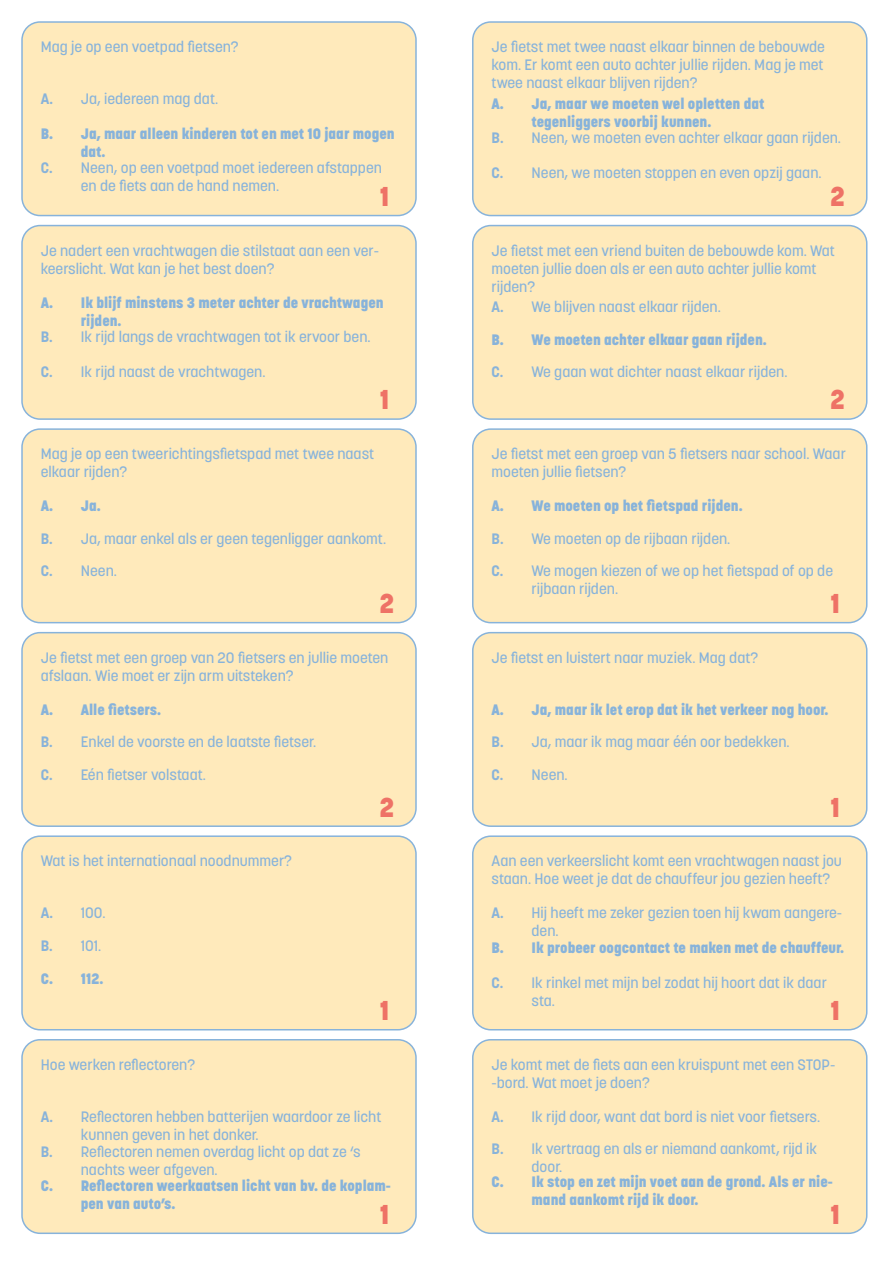
<style>
.page{position:relative;width:893px;height:1263px;background:#fff}
.page>*{position:absolute;margin:0;border:0;box-sizing:border-box;transform-origin:0 0}
.t1{font:800 27px "Korolev";color:#ee7266}
.t2{font:500 15px/18px "Korolev";color:#87b3db}
.t3{font:800 15px/18px "Korolev";color:#87b3db}
.t4{font:700 15px/32.5px "Korolev";color:#88b3da}
.t5{font:800 15px "Korolev";color:#88b3da}
</style>
<div class="page">
<div style="left:22px;top:22px;width:394px;height:194px;background:#ffeabb;border-radius:18px"></div>
<div style="left:21px;top:21px;width:396px;height:195px;border:2px solid #87b3db;border-radius:18px"></div>
<div style="left:473px;top:22px;width:394px;height:194px;background:#ffeabb;border-radius:18px"></div>
<div style="left:472px;top:21px;width:395px;height:195px;border:2px solid #87b3db;border-radius:18px"></div>
<div style="left:22px;top:226px;width:394px;height:193px;background:#ffeabb;border-radius:18px"></div>
<div style="left:21px;top:225px;width:396px;height:195px;border:2px solid #87b3db;border-radius:18px"></div>
<div style="left:473px;top:226px;width:394px;height:193px;background:#ffeabb;border-radius:18px"></div>
<div style="left:472px;top:225px;width:395px;height:195px;border:2px solid #87b3db;border-radius:18px"></div>
<div style="left:22px;top:429px;width:394px;height:194px;background:#ffeabb;border-radius:18px"></div>
<div style="left:21px;top:428px;width:396px;height:195px;border:2px solid #87b3db;border-radius:18px"></div>
<div style="left:473px;top:429px;width:394px;height:194px;background:#ffeabb;border-radius:18px"></div>
<div style="left:472px;top:428px;width:395px;height:195px;border:2px solid #87b3db;border-radius:18px"></div>
<div style="left:22px;top:633px;width:394px;height:193px;background:#ffeabb;border-radius:18px"></div>
<div style="left:21px;top:632px;width:396px;height:195px;border:2px solid #87b3db;border-radius:18px"></div>
<div style="left:473px;top:633px;width:394px;height:193px;background:#ffeabb;border-radius:18px"></div>
<div style="left:472px;top:632px;width:395px;height:195px;border:2px solid #87b3db;border-radius:18px"></div>
<div style="left:22px;top:836px;width:394px;height:194px;background:#ffeabb;border-radius:18px"></div>
<div style="left:21px;top:835px;width:396px;height:195px;border:2px solid #87b3db;border-radius:18px"></div>
<div style="left:473px;top:836px;width:394px;height:194px;background:#ffeabb;border-radius:18px"></div>
<div style="left:472px;top:835px;width:395px;height:195px;border:2px solid #87b3db;border-radius:18px"></div>
<div style="left:22px;top:1040px;width:394px;height:193px;background:#ffeabb;border-radius:18px"></div>
<div style="left:21px;top:1039px;width:396px;height:195px;border:2px solid #87b3db;border-radius:18px"></div>
<div style="left:473px;top:1040px;width:394px;height:193px;background:#ffeabb;border-radius:18px"></div>
<div style="left:472px;top:1039px;width:395px;height:195px;border:2px solid #87b3db;border-radius:18px"></div>
<p class="t2" style="left:41px;top:38px;width:199px">Mag je op een voetpad fietsen?</p>
<p class="t4" style="left:41px;top:83px;width:14px">A.</p>
<p class="t5" style="left:41px;top:124px;width:14px">B.</p>
<p class="t4" style="left:41px;top:152px;width:13px">C.</p>
<p class="t2" style="left:81px;top:90px;width:139px">Ja, iedereen mag dat.</p>
<p class="t3" style="left:81px;top:125px;width:315px">Ja, maar alleen kinderen tot en met 10 jaar mogen dat.</p>
<p class="t2" style="left:81px;top:159px;width:303px">Neen, op een voetpad moet iedereen afstappen en de fiets aan de hand nemen.</p>
<h1 class="t1" style="left:380px;top:179px;width:11px">1</h1>
<p class="t2" style="left:41px;top:242px;width:340px">Je nadert een vrachtwagen die stilstaat aan een ver&shy;keerslicht. Wat kan je het best doen?</p>
<p class="t5" style="left:41px;top:293px;width:14px">A.</p>
<p class="t4" style="left:41px;top:321px;width:14px">B.</p>
<p class="t4" style="left:41px;top:355px;width:13px">C.</p>
<p class="t3" style="left:81px;top:294px;width:304px">Ik blijf minstens 3 meter achter de vrachtwagen rijden.</p>
<p class="t2" style="left:81px;top:328px;width:291px">Ik rijd langs de vrachtwagen tot ik ervoor ben.</p>
<p class="t2" style="left:81px;top:363px;width:186px">Ik rijd naast de vrachtwagen.</p>
<h1 class="t1" style="left:380px;top:383px;width:11px">1</h1>
<p class="t2" style="left:41px;top:445px;width:335px">Mag je op een tweerichtingsfietspad met twee naast elkaar rijden?</p>
<p class="t5" style="left:41px;top:497px;width:14px">A.</p>
<p class="t4" style="left:41px;top:522px;width:14px">B.<br>C.</p>
<p class="t3" style="left:81px;top:497px;width:21px">Ja.</p>
<p class="t2" style="left:81px;top:522px;width:307px;line-height:32.5px">Ja, maar enkel als er geen tegenligger aankomt.<br>Neen.</p>
<h1 class="t1" style="left:380px;top:586px;width:16px">2</h1>
<p class="t2" style="left:41px;top:649px;width:349px">Je fietst met een groep van 20 fietsers en jullie moeten afslaan. Wie moet er zijn arm uitsteken?</p>
<p class="t5" style="left:41px;top:700px;width:14px">A.</p>
<p class="t4" style="left:41px;top:726px;width:14px">B.<br>C.</p>
<p class="t3" style="left:81px;top:701px;width:82px">Alle fietsers.</p>
<p class="t2" style="left:81px;top:726px;width:237px;line-height:32.5px">Enkel de voorste en de laatste fietser.<br>Eén fietser volstaat.</p>
<p class="t2" style="left:41px;top:852px;width:253px">Wat is het internationaal noodnummer?</p>
<p class="t4" style="left:41px;top:897px;width:14px">A.<br>B.</p>
<p class="t5" style="left:41px;top:969px;width:14px">C.</p>
<p class="t2" style="left:81px;top:897px;width:26px;line-height:32.5px">100.<br>101.</p>
<p class="t3" style="left:81px;top:969px;width:24px">112.</p>
<p class="t2" style="left:41px;top:1056px;width:156px">Hoe werken reflectoren?</p>
<h1 class="t1" style="left:380px;top:790px;width:16px">2</h1>
<h1 class="t1" style="left:380px;top:994px;width:11px">1</h1>
<p class="t4" style="left:41px;top:1100px;width:14px">A.</p>
<p class="t4" style="left:41px;top:1135px;width:14px">B.</p>
<p class="t5" style="left:41px;top:1176px;width:14px">C.</p>
<p class="t2" style="left:81px;top:1107px;width:302px">Reflectoren hebben batterijen waardoor ze licht kunnen geven in het donker.</p>
<p class="t2" style="left:81px;top:1142px;width:281px">Reflectoren nemen overdag licht op dat ze ‘s nachts weer afgeven.</p>
<p class="t3" style="left:81px;top:1177px;width:312px">Reflectoren weerkaatsen licht van bv. de koplam&shy;pen van auto’s.</p>
<h1 class="t1" style="left:380px;top:1197px;width:11px">1</h1>
<p class="t2" style="left:492px;top:38px;width:335px;text-align:justify">Je fietst met twee naast elkaar binnen de bebouwde kom. Er komt een auto achter jullie rijden. Mag je met twee naast elkaar blijven rijden?</p>
<p class="t5" style="left:492px;top:94px;width:14px">A.</p>
<p class="t4" style="left:492px;top:122px;width:14px">B.</p>
<p class="t4" style="left:492px;top:156px;width:13px">C.</p>
<p class="t3" style="left:532px;top:94px;width:234px">Ja, maar we moeten wel opletten dat tegenliggers voorbij kunnen.</p>
<p class="t2" style="left:532px;top:129px;width:311px">Neen, we moeten even achter elkaar gaan rijden.</p>
<p class="t2" style="left:532px;top:163px;width:292px">Neen, we moeten stoppen en even opzij gaan.</p>
<h1 class="t1" style="left:830px;top:179px;width:16px">2</h1>
<p class="t2" style="left:492px;top:242px;width:345px">Je fietst met een vriend buiten de bebouwde kom. Wat moeten jullie doen als er een auto achter jullie komt rijden?</p>
<p class="t4" style="left:492px;top:290px;width:14px">A.</p>
<p class="t5" style="left:492px;top:330px;width:14px">B.</p>
<p class="t4" style="left:492px;top:355px;width:13px">C.</p>
<p class="t2" style="left:532px;top:298px;width:191px">We blijven naast elkaar rijden.</p>
<p class="t3" style="left:532px;top:330px;width:237px">We moeten achter elkaar gaan rijden.</p>
<p class="t2" style="left:532px;top:363px;width:257px">We gaan wat dichter naast elkaar rijden.</p>
<h1 class="t1" style="left:830px;top:383px;width:16px">2</h1>
<p class="t2" style="left:492px;top:445px;width:356px">Je fietst met een groep van 5 fietsers naar school. Waar moeten jullie fietsen?</p>
<p class="t5" style="left:492px;top:497px;width:14px">A.</p>
<p class="t4" style="left:492px;top:522px;width:14px">B.<br>C.</p>
<p class="t3" style="left:532px;top:497px;width:213px">We moeten op het fietspad rijden.</p>
<p class="t2" style="left:532px;top:522px;width:303px;line-height:32.5px">We moeten op de rijbaan rijden.<br>We mogen kiezen of we op het fietspad of op de</p>
<p class="t2" style="left:532px;top:580px;width:88px">rijbaan rijden.</p>
<h1 class="t1" style="left:830px;top:586px;width:11px">1</h1>
<p class="t2" style="left:492px;top:649px;width:268px">Je fietst en luistert naar muziek. Mag dat?</p>
<p class="t5" style="left:492px;top:700px;width:14px">A.</p>
<p class="t4" style="left:492px;top:726px;width:14px">B.<br>C.</p>
<p class="t3" style="left:532px;top:701px;width:298px">Ja, maar ik let erop dat ik het verkeer nog hoor.</p>
<p class="t2" style="left:532px;top:726px;width:260px;line-height:32.5px">Ja, maar ik mag maar één oor bedekken.<br>Neen.</p>
<h1 class="t1" style="left:830px;top:790px;width:11px">1</h1>
<p class="t2" style="left:492px;top:852px;width:352px">Aan een verkeerslicht komt een vrachtwagen naast jou staan. Hoe weet je dat de chauffeur jou gezien heeft?</p>
<p class="t4" style="left:492px;top:897px;width:14px">A.</p>
<p class="t5" style="left:492px;top:938px;width:14px">B.</p>
<p class="t4" style="left:492px;top:966px;width:13px">C.</p>
<p class="t2" style="left:532px;top:904px;width:312px">Hij heeft me zeker gezien toen hij kwam aangere&shy;den.</p>
<p class="t3" style="left:532px;top:939px;width:314px">Ik probeer oogcontact te maken met de chauffeur.</p>
<p class="t2" style="left:532px;top:973px;width:297px">Ik rinkel met mijn bel zodat hij hoort dat ik daar sta.</p>
<h1 class="t1" style="left:830px;top:994px;width:11px">1</h1>
<p class="t2" style="left:492px;top:1056px;width:345px">Je komt met de fiets aan een kruispunt met een STOP--bord. Wat moet je doen?</p>
<p class="t4" style="left:492px;top:1100px;width:14px">A.<br>B.</p>
<p class="t5" style="left:492px;top:1172px;width:14px">C.</p>
<p class="t2" style="left:532px;top:1100px;width:290px;line-height:32.5px">Ik rijd door, want dat bord is niet voor fietsers.<br>Ik vertraag en als er niemand aankomt, rijd ik</p>
<p class="t2" style="left:532px;top:1158px;width:32px">door.</p>
<p class="t3" style="left:532px;top:1173px;width:303px">Ik stop en zet mijn voet aan de grond. Als er nie&shy;mand aankomt rijd ik door.</p>
<h1 class="t1" style="left:830px;top:1197px;width:11px">1</h1>
</div>
